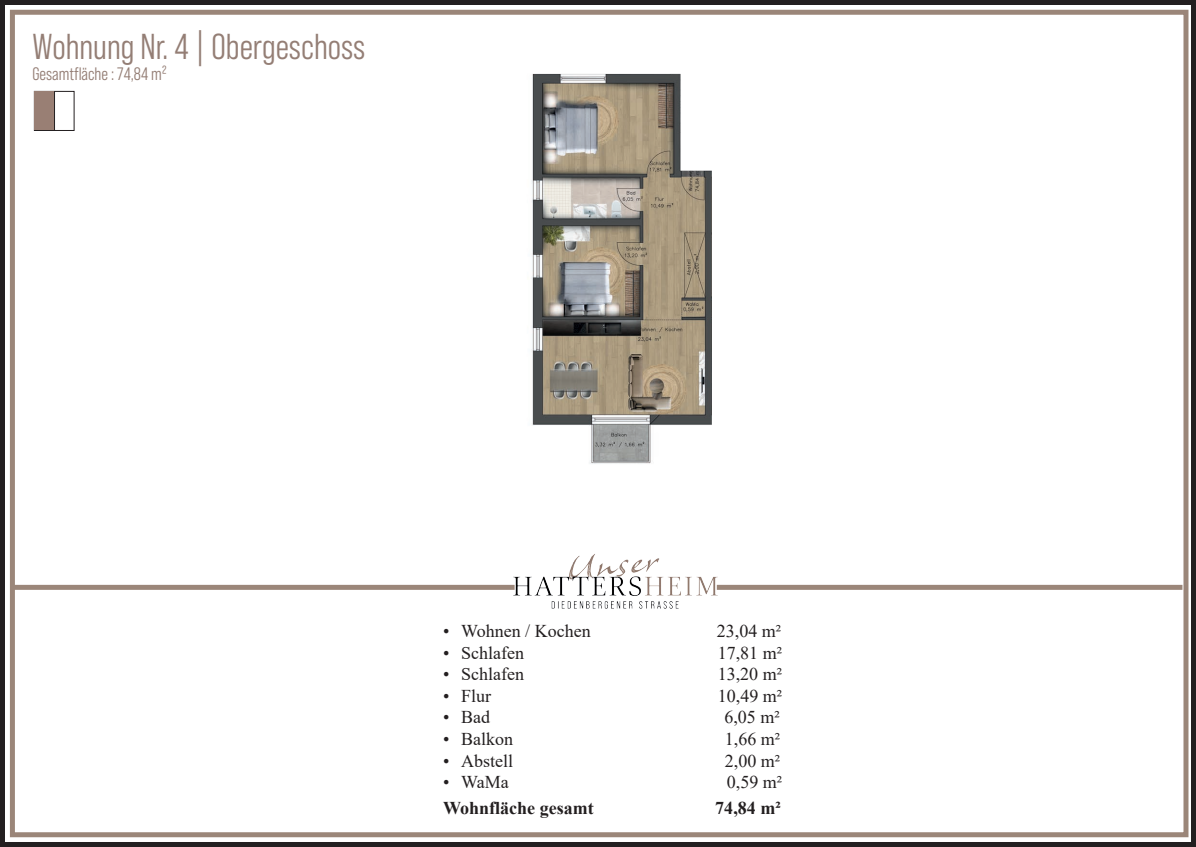
<style>
.page{position:relative;width:1196px;height:847px;background:#fff}
.page>*{position:absolute;margin:0;border:0;box-sizing:border-box;transform-origin:0 0}
.t1{font:36px "Bebas Neue Pro Middle";color:#947e75}
.t2{font:18px "Times New Roman";color:#231f20}
.t3{font:700 18px "Times New Roman";color:#231f20}
.t4{font:18px "Bebas Neue Pro Middle";color:#947e75}
</style>
<div class="page">
<div style="left:0;top:0;width:1196px;height:847px;border:5px solid #231f20"></div>
<div style="left:10px;top:585px;width:504px;height:5px;background:#9b8679"></div>
<div style="left:717px;top:585px;width:465px;height:5px;background:#9b8679"></div>
<div style="left:10px;top:10px;width:1178px;height:827px;border:5px solid #9b8679"></div>
<img style="left:531px;top:74px;width:181px;height:390px">
<img style="left:512px;top:554px;width:208px;height:55px">
<svg style="left:34px;top:91px;width:41px;height:40px"></svg>
<hr style="left:54px;top:91px;width:1px;height:39px;background:#231f20">
<div style="left:35px;top:92px;width:19px;height:38px;background:#997f74"></div>
<h1 class="t1" style="left:32px;top:26px;width:334px">Wohnung Nr. 4 | Obergeschoss</h1>
<p class="t4" style="left:32px;top:64px;width:136px">Gesamtfläche : 74,84 m²</p>
<p class="t2" style="left:443px;top:618px;width:149px">• Wohnen / Kochen</p>
<p class="t2" style="left:717px;top:618px;width:66px">23,04 m²</p>
<p class="t2" style="left:443px;top:640px;width:82px">• Schlafen</p>
<p class="t2" style="left:718px;top:640px;width:66px">17,81 m²</p>
<p class="t2" style="left:443px;top:661px;width:82px">• Schlafen</p>
<p class="t2" style="left:718px;top:661px;width:66px">13,20 m²</p>
<p class="t2" style="left:443px;top:683px;width:50px">• Flur</p>
<p class="t2" style="left:718px;top:683px;width:66px">10,49 m²</p>
<p class="t2" style="left:443px;top:705px;width:48px">• Bad</p>
<p class="t2" style="left:724px;top:705px;width:57px">6,05 m²</p>
<p class="t2" style="left:443px;top:726px;width:72px">• Balkon</p>
<p class="t2" style="left:725px;top:726px;width:57px">1,66 m²</p>
<p class="t2" style="left:443px;top:748px;width:72px">• Abstell</p>
<p class="t2" style="left:725px;top:748px;width:57px">2,00 m²</p>
<p class="t2" style="left:443px;top:769px;width:67px">• WaMa</p>
<p class="t2" style="left:727px;top:769px;width:57px">0,59 m²</p>
<p class="t3" style="left:443px;top:795px;width:152px">Wohnfläche gesamt</p>
<p class="t3" style="left:715px;top:795px;width:67px">74,84 m²</p>
</div>
